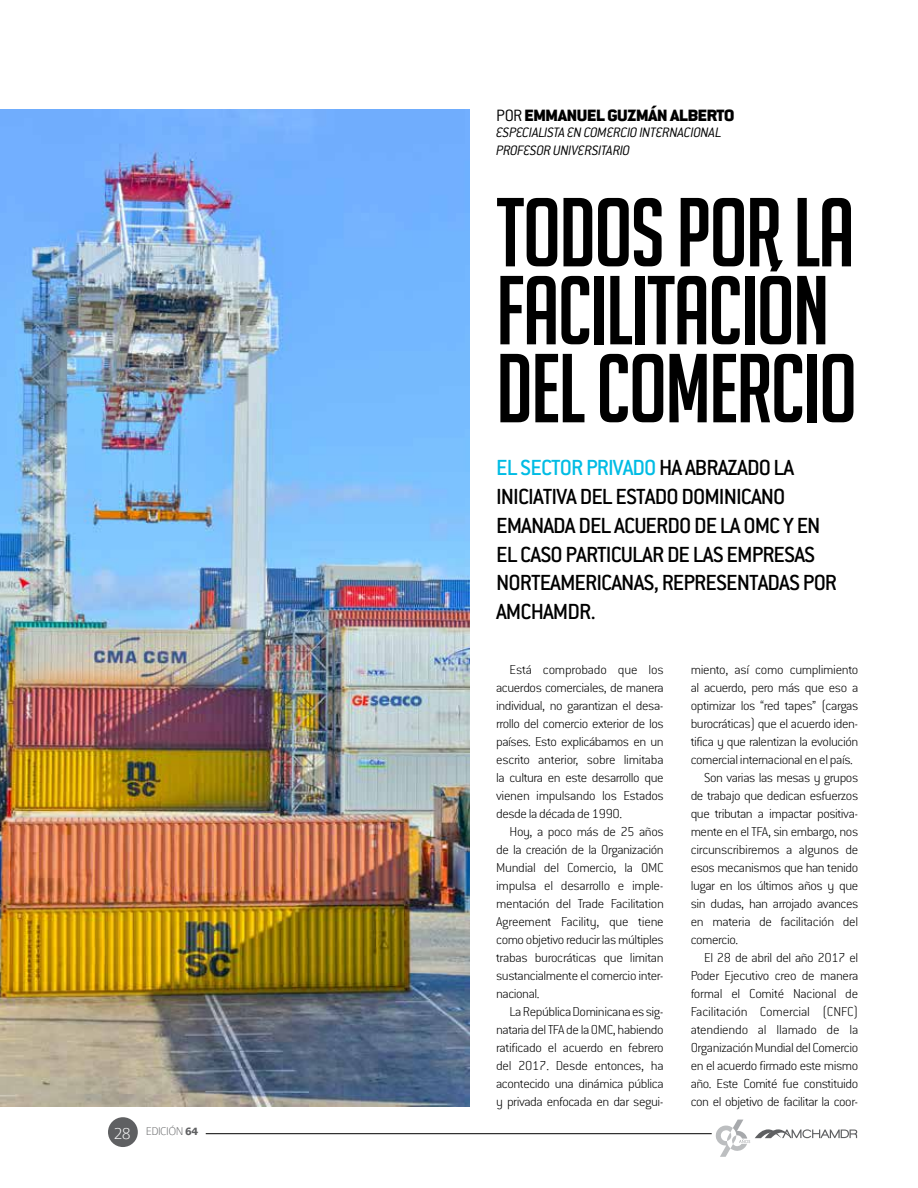
<style>
.page{position:relative;width:918px;height:1188px;background:#fff}
.page>*{position:absolute;margin:0;border:0;box-sizing:border-box;transform-origin:0 0}
.t1{font:95.25px/78px "Big Noodle Titling";letter-spacing:-.02em;color:#000}
.t2{font:24px/28.8px "Conduit ITC Medium";letter-spacing:-.04em;color:#000}
.t3{font:18px "Conduit ITC Black";letter-spacing:-.015em;color:#000}
.t4{font:italic 15px/18px "Conduit ITC Light";letter-spacing:-.025em;color:#000}
.t5{font:300 14.25px/18px "Conduit ITC Extra";letter-spacing:-.03em;color:#000;text-align:justify}
.t6{font:300 14.25px "Conduit ITC Extra";letter-spacing:-.01em;color:#000}
.t7{font:100 12px "Colaborate";letter-spacing:-.04em;color:#5f6062}
.s1{font-size:18px;color:#fff}
.s2{font-weight:700}
.s3{font-family:"Conduit ITC Light"}
.s4{color:#00bce4}
</style>
<div class="page">
<hr style="left:206px;top:1133px;width:506px;height:1px;background:#000">
<div style="left:108px;top:1117px;width:30px;height:30px;background:#5f6062;border-radius:50%"></div>
<svg style="left:715px;top:1120px;width:142px;height:37px"></svg>
<img style="left:0;top:110px;width:469px;height:997px">
<p class="t7" style="left:114px;top:1125px;width:86px"><span class="s1">28</span> EDICIÓN <span class="s2">64</span></p>
<p class="t3" style="left:496px;top:105px;width:240px"><span class="s3">POR</span> EMMANUEL GUZMÁN ALBERTO</p>
<p class="t4" style="left:496px;top:122px;width:227px">ESPECIALISTA EN COMERCIO INTERNACIONAL<br>PROFESOR UNIVERSITARIO</p>
<h1 class="t1" style="left:496px;top:194px;width:363px">TODOS POR LA<br>FACILITACIÓN<br>DEL COMERCIO</h1>
<h2 class="t2" style="left:496px;top:453px;width:343px"><span class="s4">EL SECTOR PRIVADO</span> HA ABRAZADO LA<br>INICIATIVA DEL ESTADO DOMINICANO<br>EMANADA DEL ACUERDO DE LA OMC Y EN<br>EL CASO PARTICULAR DE LAS EMPRESAS<br>NORTEAMERICANAS, REPRESENTADAS POR<br>AMCHAMDR.</h2>
<p class="t5" style="left:496px;top:660px;width:169px;text-indent:13px">Está comprobado que los acuerdos comerciales, de manera individual, no garantizan el desa&shy;rrollo del comercio exterior de los países. Esto explicábamos en un escrito anterior, sobre limitaba la cultura en este desarrollo que vienen impulsando los Estados desde la década de 1990.</p>
<p class="t5" style="left:496px;top:822px;width:169px;text-indent:13px">Hoy, a poco más de 25 años de la creación de la Organización Mundial del Comercio, la OMC impulsa el desarrollo e imple&shy;mentación del Trade Facilitation Agreement Facility, que tiene como objetivo reducir las múltiples trabas burocráticas que limitan sustancialmente el comercio inter&shy;nacional.</p>
<p class="t5" style="left:496px;top:1002px;width:169px;text-indent:13px">La República Dominicana es sig&shy;nataria del TFA de la OMC, habiendo ratificado el acuerdo en febrero del 2017. Desde entonces, ha acontecido una dinámica pública y privada enfocada en dar segui-</p>
<p class="t5" style="left:691px;top:660px;width:169px">miento, así como cumplimiento</p>
<p class="t5" style="left:691px;top:678px;width:169px">al acuerdo, pero más que eso a</p>
<p class="t5" style="left:691px;top:696px;width:169px">optimizar los “red tapes” (cargas</p>
<p class="t5" style="left:691px;top:714px;width:169px">burocráticas) que el acuerdo iden-</p>
<p class="t5" style="left:691px;top:732px;width:169px">tifica y que ralentizan la evolución</p>
<p class="t5" style="left:691px;top:750px;width:164px">comercial internacional en el país.</p>
<p class="t5" style="left:704px;top:768px;width:156px">Son varias las mesas y grupos</p>
<p class="t5" style="left:691px;top:786px;width:169px">de trabajo que dedican esfuerzos</p>
<p class="t5" style="left:691px;top:804px;width:169px">que tributan a impactar positiva-</p>
<p class="t5" style="left:691px;top:822px;width:169px">mente en el TFA, sin embargo, nos</p>
<p class="t5" style="left:691px;top:840px;width:169px">circunscribiremos a algunos de</p>
<p class="t5" style="left:691px;top:858px;width:169px">esos mecanismos que han tenido</p>
<p class="t5" style="left:691px;top:876px;width:169px">lugar en los últimos años y que</p>
<p class="t5" style="left:691px;top:894px;width:169px">sin dudas, han arrojado avances</p>
<p class="t5" style="left:691px;top:912px;width:169px">en materia de facilitación del</p>
<p class="t5" style="left:691px;top:930px;width:49px">comercio.</p>
<p class="t5" style="left:704px;top:948px;width:156px">El 28 de abril del año 2017 el</p>
<p class="t5" style="left:691px;top:966px;width:169px">Poder Ejecutivo creo de manera</p>
<p class="t5" style="left:691px;top:984px;width:169px">formal el Comité Nacional de</p>
<p class="t6" style="left:691px;top:1003px;width:169px">Facilitación Comercial (CNFC)</p>
<p class="t5" style="left:691px;top:1020px;width:169px">atendiendo al llamado de la</p>
<p class="t5" style="left:691px;top:1038px;width:169px">Organización Mundial del Comercio</p>
<p class="t5" style="left:691px;top:1056px;width:169px">en el acuerdo firmado este mismo</p>
<p class="t5" style="left:691px;top:1074px;width:169px">año. Este Comité fue constituido</p>
<p class="t5" style="left:691px;top:1092px;width:169px">con el objetivo de facilitar la coor-</p>
</div>
